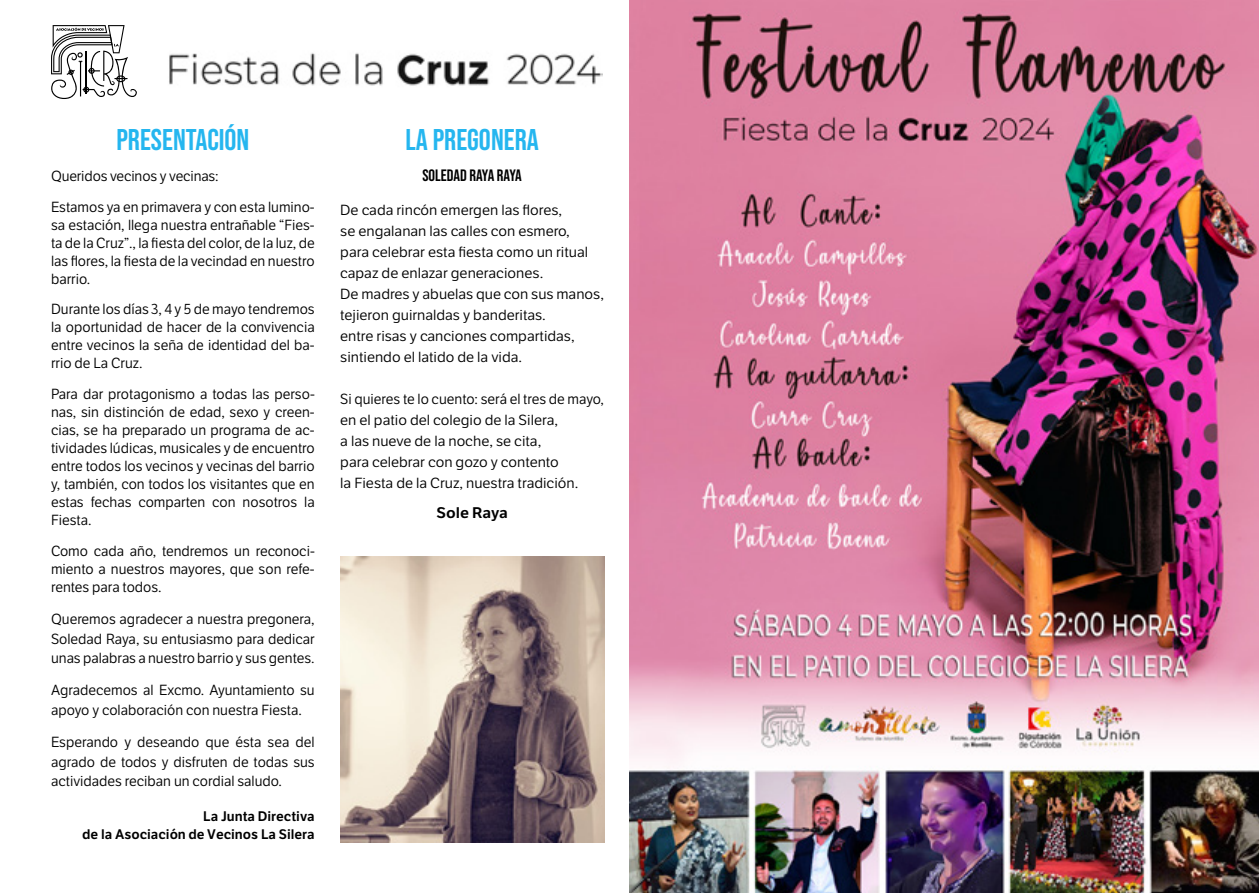
<style>
.page{position:relative;width:1259px;height:893px;background:#fff}
.page>*{position:absolute;margin:0;border:0;box-sizing:border-box;transform-origin:0 0}
.t1{font:30px "Bebas Neue";color:#25b6ef}
.t2{font:16.5px "Bebas Neue";color:#000}
.t3{font:600 15px "LFT Etica";color:#000;scale:1.05 1}
.t4{font:14.25px/18px "LFT Etica";color:#000;text-align:justify}
.t5{font:14.25px/21px "LFT Etica";color:#000;scale:1.05 1}
.t6{font:600 13.5px/18px "LFT Etica";color:#000;text-align:right}
</style>
<div class="page">
<svg style="left:51px;top:25px;width:86px;height:74px"></svg>
<img style="left:169px;top:53px;width:434px;height:33px">
<img style="left:340px;top:557px;width:264px;height:286px">
<img style="left:630px;top:0;width:629px;height:893px">
<h1 class="t1" style="left:116px;top:123px;width:135px">PRESENTACIÓN</h1>
<p class="t4" style="left:51px;top:161px;width:265px;line-height:30.8px">Queridos vecinos y vecinas:<br>Estamos ya en primavera y con esta lumino-</p>
<p class="t4" style="left:51px;top:216px;width:265px">sa estación, llega nuestra entrañable “Fies&shy;ta de la Cruz”., la fiesta del color, de la luz, de las flores, la fiesta de la vecindad en nuestro barrio.</p>
<p class="t4" style="left:51px;top:301px;width:265px">Durante los días 3, 4 y 5 de mayo tendremos la oportunidad de hacer de la convivencia entre vecinos la seña de identidad del ba&shy;rrio de La Cruz.</p>
<p class="t4" style="left:51px;top:385px;width:265px">Para dar protagonismo a todas las perso&shy;nas, sin distinción de edad, sexo y creen&shy;cias, se ha preparado un programa de ac&shy;tividades lúdicas, musicales y de encuentro entre todos los vecinos y vecinas del barrio y, también, con todos los visitantes que en estas fechas comparten con nosotros la Fiesta.</p>
<p class="t4" style="left:51px;top:542px;width:265px">Como cada año, tendremos un reconoci&shy;miento a nuestros mayores, que son refe&shy;rentes para todos.</p>
<p class="t4" style="left:51px;top:610px;width:265px;line-height:19.5px">Queremos agradecer a nuestra pregonera, Soledad Raya, su entusiasmo para dedicar unas palabras a nuestro barrio y sus gentes.</p>
<p class="t4" style="left:51px;top:681px;width:265px;line-height:19.5px">Agradecemos al Excmo. Ayuntamiento su apoyo y colaboración con nuestra Fiesta.</p>
<p class="t4" style="left:51px;top:733px;width:265px;line-height:19.5px">Esperando y deseando que ésta sea del agrado de todos y disfruten de todas sus actividades reciban un cordial saludo.</p>
<p class="t6" style="left:82px;top:808px;width:234px">La Junta Directiva<br>de la Asociación de Vecinos La Silera</p>
<h1 class="t1" style="left:405px;top:123px;width:135px">LA PREGONERA</h1>
<p class="t2" style="left:422px;top:166px;width:101px">SOLEDAD RAYA RAYA</p>
<p class="t5" style="left:340px;top:200px;width:253px">De cada rincón emergen las flores,<br>se engalanan las calles con esmero,<br>para celebrar esta fiesta como un ritual capaz de enlazar generaciones.<br>De madres y abuelas que con sus manos, tejieron guirnaldas y banderitas.<br>entre risas y canciones compartidas, sintiendo el latido de la vida.</p>
<p class="t4" style="left:340px;top:389px;width:265px;line-height:21px;text-align:left">Si quieres te lo cuento: será el tres de mayo, en el patio del colegio de la Silera,<br>a las nueve de la noche, se cita,<br>para celebrar con gozo y contento<br>la Fiesta de la Cruz, nuestra tradición.</p>
<p class="t3" style="left:436px;top:503px;width:70px">Sole Raya</p>
</div>
